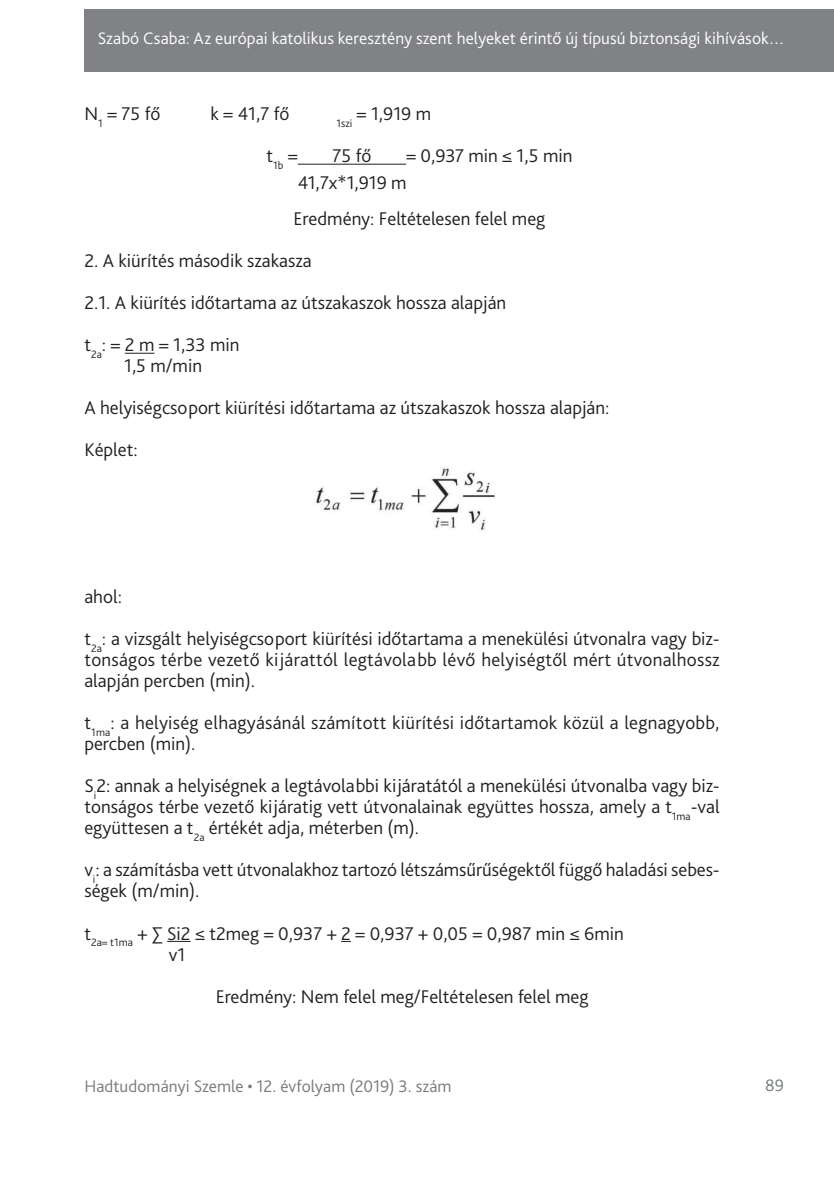
<style>
.page{position:relative;width:834px;height:1181px;background:#fff}
.page>*{position:absolute;margin:0;border:0;box-sizing:border-box;transform-origin:0 0}
._2__Body_copy_1st_pa{font:300 19.25px/21px "Bliss Pro";color:#231f20;text-align:justify}
._1__Body_copy{font:300 19.25px "Bliss Pro";letter-spacing:-.01em;color:#231f20}
.t1{font:300 17.5px "Bliss Pro";color:#fff}
.t2{font:300 17.5px "Bliss Pro";letter-spacing:.005em;color:#767a7c}
</style>
<div class="page">
<div style="left:84px;top:9px;width:749px;height:63px;background:#808285"></div>
<hr style="left:298px;top:164px;width:108px;height:1px;background:#231f20">
<svg style="left:125px;top:353px;width:29px;height:1px"></svg>
<svg style="left:167px;top:941px;width:24px;height:1px"></svg>
<img style="left:316px;top:468px;width:179px;height:62px">
<p class="t1" style="left:98px;top:27px;width:688px">Szabó Csaba: Az európai katolikus keresztény szent helyeket érintő új típusú biztonsági kihívások…</p>
<p class="_2__Body_copy_1st_pa" style="left:84px;top:103px;width:77px">N<sub>1</sub> = 75 fő</p>
<p class="_2__Body_copy_1st_pa" style="left:210px;top:103px;width:81px">k = 41,7 fő</p>
<p class="_2__Body_copy_1st_pa" style="left:336px;top:103px;width:96px"><sub>1szi</sub> = 1,919 m</p>
<p class="_1__Body_copy" style="left:266px;top:144px;width:33px">t<sub>1b</sub> =</p>
<p class="_1__Body_copy" style="left:332px;top:144px;width:40px">75 fő</p>
<p class="_1__Body_copy" style="left:406px;top:144px;width:168px">= 0,937 min ≤ 1,5 min</p>
<p class="_1__Body_copy" style="left:298px;top:170px;width:110px">41,7x*1,919 m</p>
<p class="_1__Body_copy" style="left:293px;top:207px;width:253px">Eredmény: Feltételesen felel meg</p>
<p class="_2__Body_copy_1st_pa" style="left:84px;top:250px;width:229px">2. A kiürítés második szakasza</p>
<p class="_2__Body_copy_1st_pa" style="left:84px;top:292px;width:423px">2.1. A kiürítés időtartama az útszakaszok hossza alapján</p>
<p class="_2__Body_copy_1st_pa" style="left:84px;top:334px;width:157px">t<sub>2a</sub>: = 2 m = 1,33 min</p>
<p class="_2__Body_copy_1st_pa" style="left:124px;top:355px;width:80px">1,5 m/min</p>
<p class="_2__Body_copy_1st_pa" style="left:84px;top:397px;width:526px">A helyiségcsoport kiürítési időtartama az útszakaszok hossza alapján:</p>
<p class="_2__Body_copy_1st_pa" style="left:84px;top:439px;width:55px">Képlet:</p>
<p class="_2__Body_copy_1st_pa" style="left:84px;top:586px;width:39px">ahol:</p>
<p class="_2__Body_copy_1st_pa" style="left:84px;top:628px;width:636px">t<sub>2a</sub>: a vizsgált helyiségcsoport kiürítési időtartama a menekülési útvonalra vagy biz&shy;tonságos térbe vezető kijárattól legtávolabb lévő helyiségtől mért útvonalhossz alapján percben (min).</p>
<p class="_2__Body_copy_1st_pa" style="left:84px;top:712px;width:636px">t<sub>1ma</sub>: a helyiség elhagyásánál számított kiürítési időtartamok közül a legnagyobb, percben (min).</p>
<p class="_2__Body_copy_1st_pa" style="left:84px;top:775px;width:636px">S<sub>i</sub>2: annak a helyiségnek a legtávolabbi kijáratától a menekülési útvonalba vagy biz&shy;tonságos térbe vezető kijáratig vett útvonalainak együttes hossza, amely a t<sub>1ma</sub>-val együttesen a t<sub>2a</sub> értékét adja, méterben (m).</p>
<p class="_2__Body_copy_1st_pa" style="left:84px;top:859px;width:636px">v<sub>i</sub>: a számításba vett útvonalakhoz tartozó létszámsűrűségektől függő haladási sebes&shy;ségek (m/min).</p>
<p class="_2__Body_copy_1st_pa" style="left:84px;top:922px;width:541px">t<sub>2a=</sub> <sub>t1ma</sub> + ∑ Si2 ≤ t2meg = 0,937 + 2 = 0,937 + 0,05 = 0,987 min ≤ 6min</p>
<p class="_2__Body_copy_1st_pa" style="left:169px;top:943px;width:18px">v1</p>
<p class="_2__Body_copy_1st_pa" style="left:216px;top:985px;width:374px">Eredmény: Nem felel meg/Feltételesen felel meg</p>
<p class="t2" style="left:84px;top:1075px;width:368px">Hadtudományi Szemle • 12. évfolyam (2019) 3. szám</p>
<p class="t2" style="left:765px;top:1074px;width:20px">89</p>
</div>
